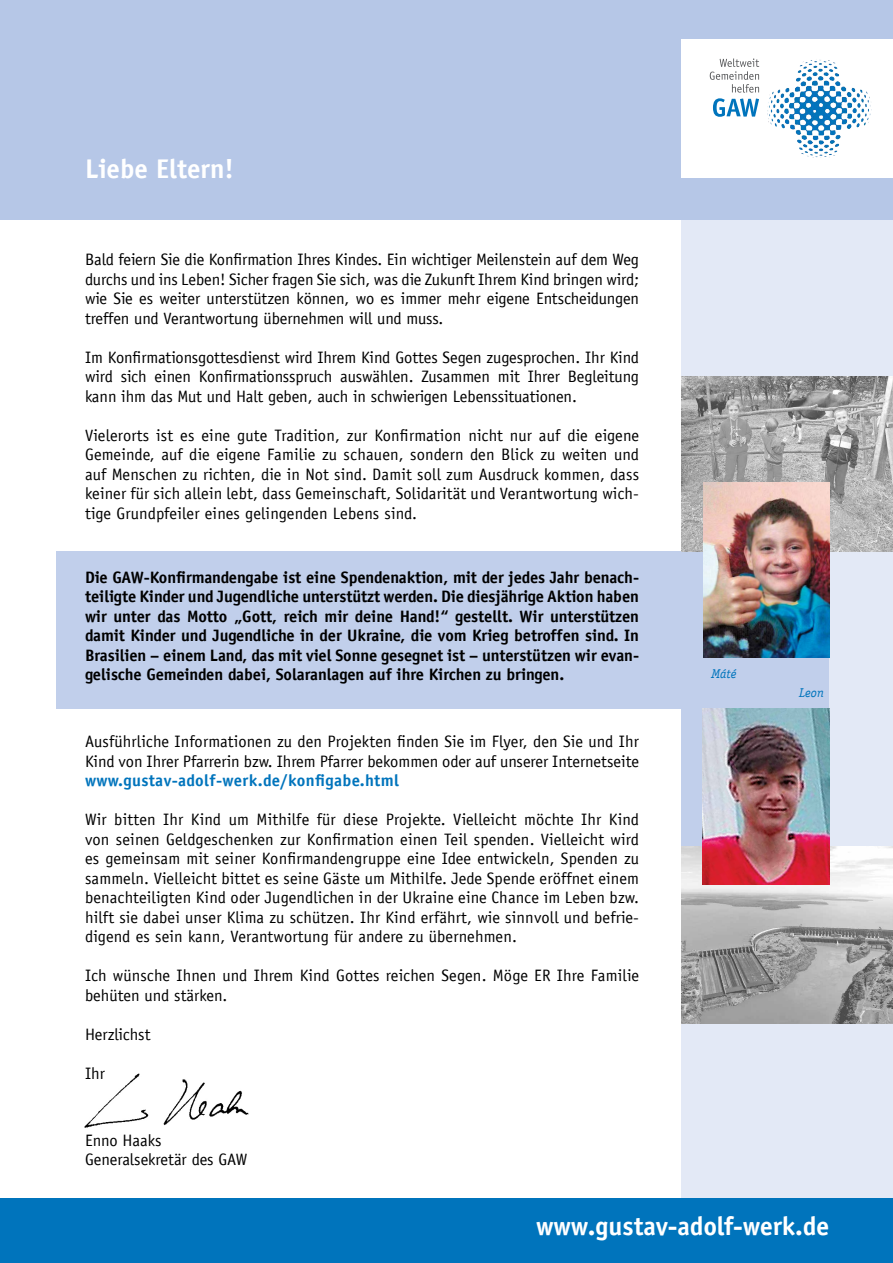
<style>
.page{position:relative;width:893px;height:1263px;background:#fff}
.page>*{position:absolute;margin:0;border:0;box-sizing:border-box;transform-origin:0 0}
.t1{font:700 27px "Officina Sans LT";color:#fff}
.t2{font:700 26.25px "Officina San ITC";color:#fff}
.t3{font:16.5px/19.5px "Officina Sans LT";color:#000;text-align:justify}
.t4{font:700 16.5px/19.5px "Officina Sans LT";letter-spacing:-.005em;color:#000;text-align:justify}
.t5{font:700 16.5px "Officina Sans LT";letter-spacing:.02em;color:#0074bc}
.t6{font:italic 12.75px "Officina Serif LT";color:#0074bc}
</style>
<div class="page">
<div style="left:682px;top:121px;width:211px;height:1125px;background:#e3e9f6"></div>
<div style="left:682px;top:696px;width:147px;height:150px;background:#c1cfeb"></div>
<div style="left:0;top:1198px;width:893px;height:65px;background:#0074bc"></div>
<div style="left:0;top:0;width:893px;height:220px;background:#b6c7e7"></div>
<div style="left:682px;top:40px;width:211px;height:138px;background:#fff"></div>
<svg style="left:710px;top:58px;width:49px;height:59px"></svg>
<img style="left:799px;top:59px;width:37px;height:10px">
<img style="left:84px;top:1073px;width:165px;height:55px">
<div style="left:57px;top:551px;width:772px;height:158px;background:#c1cfeb"></div>
<img style="left:682px;top:846px;width:211px;height:178px">
<img style="left:682px;top:376px;width:211px;height:175px">
<img style="left:703px;top:482px;width:126px;height:175px">
<img style="left:703px;top:709px;width:126px;height:175px">
<h1 class="t1" style="left:85px;top:152px;width:150px">Liebe Eltern!</h1>
<p class="t3" style="left:85px;top:250px;width:556px">Bald feiern Sie die Konfirmation Ihres Kindes. Ein wichtiger Meilenstein auf dem Weg durchs und ins Leben! Sicher fragen Sie sich, was die Zukunft Ihrem Kind bringen wird; wie Sie es weiter unterstützen können, wo es immer mehr eigene Entscheidungen treffen und Verantwortung übernehmen will und muss.</p>
<p class="t3" style="left:85px;top:347px;width:556px">Im Konfirmationsgottesdienst wird Ihrem Kind Gottes Segen zugesprochen. Ihr Kind wird sich einen Konfirmationsspruch auswählen. Zusammen mit Ihrer Begleitung kann ihm das Mut und Halt geben, auch in schwierigen Lebenssituationen.</p>
<p class="t3" style="left:85px;top:425px;width:556px">Vielerorts ist es eine gute Tradition, zur Konfirmation nicht nur auf die eigene Gemeinde, auf die eigene Familie zu schauen, sondern den Blick zu weiten und auf Menschen zu richten, die in Not sind. Damit soll zum Ausdruck kommen, dass keiner für sich allein lebt, dass Gemeinschaft, Solidarität und Verantwortung wich&shy;tige Grundpfeiler eines gelingenden Lebens sind.</p>
<p class="t4" style="left:85px;top:567px;width:556px">Die GAW-Konfirmandengabe ist eine Spendenaktion, mit der jedes Jahr benach&shy;teiligte Kinder und Jugendliche unterstützt werden. Die diesjährige Aktion haben wir unter das Motto „Gott, reich mir deine Hand!“ gestellt. Wir unterstützen damit Kinder und Jugendliche in der Ukraine, die vom Krieg betroffen sind. In Brasilien – einem Land, das mit viel Sonne gesegnet ist – unterstützen wir evan&shy;gelische Gemeinden dabei, Solaranlagen auf ihre Kirchen zu bringen.</p>
<p class="t3" style="left:85px;top:732px;width:556px">Ausführliche Informationen zu den Projekten finden Sie im Flyer, den Sie und Ihr<br>Kind von Ihrer Pfarrerin bzw. Ihrem Pfarrer bekommen oder auf unserer Internetseite</p>
<p class="t5" style="left:85px;top:770px;width:315px">www.gustav-adolf-werk.de/konfigabe.html</p>
<p class="t3" style="left:85px;top:810px;width:556px">Wir bitten Ihr Kind um Mithilfe für diese Projekte. Vielleicht möchte Ihr Kind von seinen Geldgeschenken zur Konfirmation einen Teil spenden. Vielleicht wird es gemeinsam mit seiner Konfirmandengruppe eine Idee entwickeln, Spenden zu sammeln. Vielleicht bittet es seine Gäste um Mithilfe. Jede Spende eröffnet einem benachteiligten Kind oder Jugendlichen in der Ukraine eine Chance im Leben bzw. hilft sie dabei unser Klima zu schützen. Ihr Kind erfährt, wie sinnvoll und befrie&shy;digend es sein kann, Verantwortung für andere zu übernehmen.</p>
<p class="t3" style="left:85px;top:966px;width:556px">Ich wünsche Ihnen und Ihrem Kind Gottes reichen Segen. Möge ER Ihre Familie behüten und stärken.</p>
<p class="t3" style="left:85px;top:1024px;width:67px">Herzlichst</p>
<p class="t3" style="left:85px;top:1063px;width:21px">Ihr</p>
<p class="t3" style="left:85px;top:1130px;width:164px">Enno Haaks<br>Generalsekretär des GAW</p>
<p class="t6" style="left:711px;top:666px;width:27px">Máté</p>
<p class="t6" style="left:799px;top:685px;width:26px">Leon</p>
<h2 class="t2" style="left:536px;top:1210px;width:295px">www.gustav-adolf-werk.de</h2>
</div>
